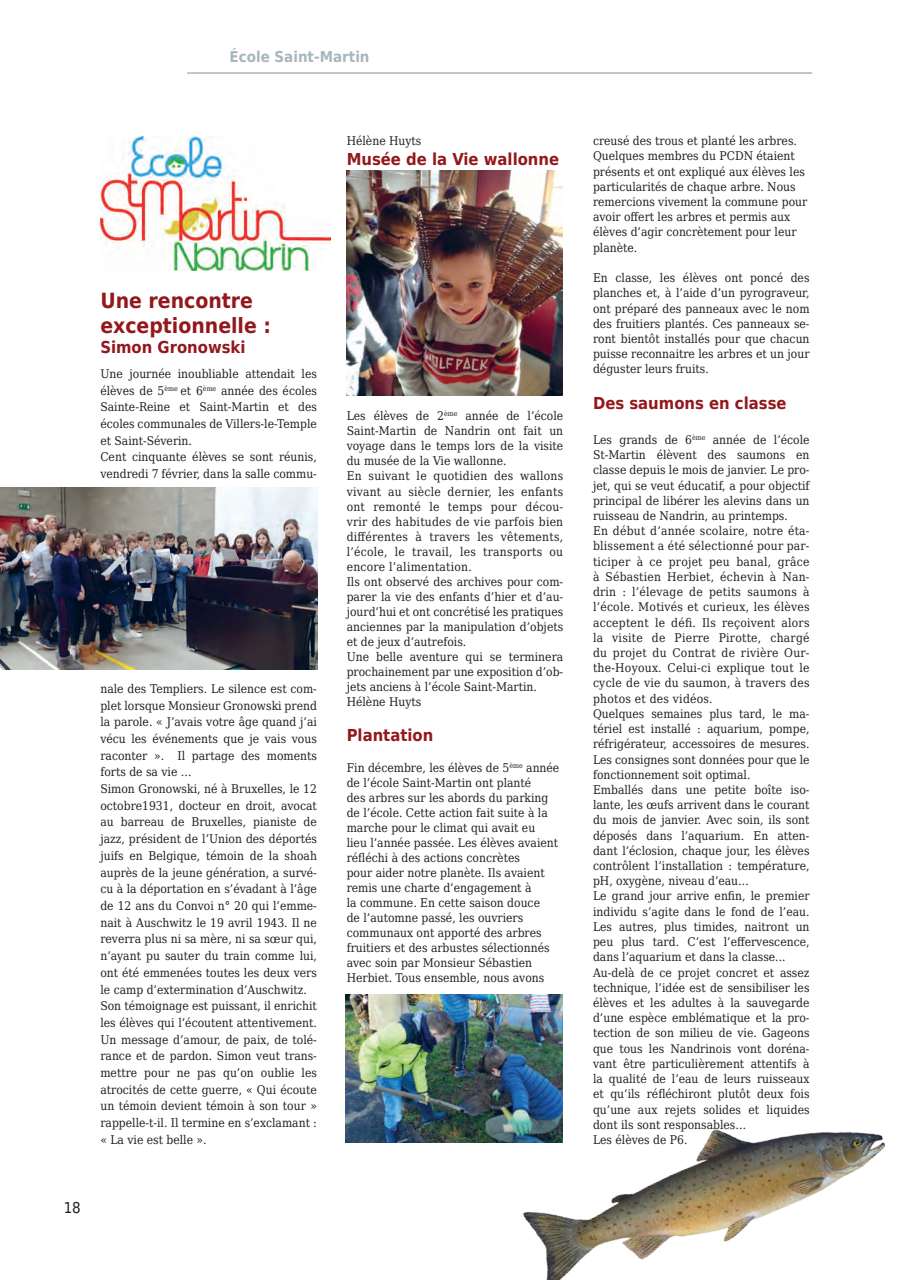
<style>
.page{position:relative;width:910px;height:1280px;background:#fff}
.page>*{position:absolute;margin:0;border:0;box-sizing:border-box;transform-origin:0 0}
.t1{font:700 21px/25.3px "DejaVu Sans Condensed";color:#93181c}
.t2{font:700 16.5px "DejaVu Sans Condensed";color:#93181c}
.t3{font:700 15px "DejaVu Sans Condensed";color:#a7b6be}
.t4{font:15px "DejaVu Sans Condensed";color:#231f20}
.t5{font:12px/15.1px "DejaVu Serif Condensed";color:#231f20}
</style>
<div class="page">
<hr style="left:187px;top:72px;width:625px;height:2px;background:#a7b6be">
<img style="left:521px;top:1044px;width:364px;height:236px">
<img style="left:0;top:487px;width:317px;height:182px">
<img style="left:346px;top:171px;width:216px;height:225px">
<img style="left:345px;top:994px;width:217px;height:149px">
<img style="left:101px;top:136px;width:229px;height:134px">
<p class="t3" style="left:230px;top:45px;width:141px">École Saint-Martin</p>
<p class="t5" style="left:347px;top:133px;width:76px">Hélène Huyts</p>
<h2 class="t2" style="left:347px;top:146px;width:214px">Musée de la Vie wallonne</h2>
<h1 class="t1" style="left:100px;top:287px;width:172px">Une rencontre exceptionnelle :</h1>
<h2 class="t2" style="left:100px;top:334px;width:147px">Simon Gronowski</h2>
<p class="t5" style="left:100px;top:365px;width:218px;line-height:16.6px">Une journée inoubliable attendait les élèves de 5<sup>ème</sup> et 6<sup>ème</sup> année des écoles Sainte-Reine et Saint-Martin et des écoles communales de Villers-le-Temple et Saint-Séverin.<br>Cent cinquante élèves se sont réunis, vendredi 7 février, dans la salle commu-</p>
<p class="t5" style="left:100px;top:680px;width:218px;line-height:16.6px">nale des Templiers. Le silence est com&shy;plet lorsque Monsieur Gronowski prend la parole. « J’avais votre âge quand j’ai vécu les événements que je vais vous raconter ». Il partage des moments forts de sa vie …<br>Simon Gronowski, né à Bruxelles, le 12 octobre1931, docteur en droit, avocat au barreau de Bruxelles, pianiste de jazz, président de l’Union des déportés juifs en Belgique, témoin de la shoah auprès de la jeune génération, a survé&shy;cu à la déportation en s’évadant à l’âge de 12 ans du Convoi n° 20 qui l’emme&shy;nait à Auschwitz le 19 avril 1943. Il ne reverra plus ni sa mère, ni sa sœur qui, n’ayant pu sauter du train comme lui, ont été emmenées toutes les deux vers le camp d’extermination d’Auschwitz.<br>Son témoignage est puissant, il enrichit les élèves qui l’écoutent attentivement.<br>Un message d’amour, de paix, de tolé&shy;rance et de pardon. Simon veut trans&shy;mettre pour ne pas qu’on oublie les atrocités de cette guerre, « Qui écoute un témoin devient témoin à son tour » rappelle-t-il. Il termine en s’exclamant : « La vie est belle ».</p>
<p class="t4" style="left:64px;top:1196px;width:19px">18</p>
<p class="t5" style="left:347px;top:408px;width:218px">Les élèves de 2<sup>ème</sup> année de l’école Saint-Martin de Nandrin ont fait un voyage dans le temps lors de la visite du musée de la Vie wallonne.<br>En suivant le quotidien des wallons vivant au siècle dernier, les enfants ont remonté le temps pour décou&shy;vrir des habitudes de vie parfois bien différentes à travers les vêtements, l’école, le travail, les transports ou encore l’alimentation.<br>Ils ont observé des archives pour com&shy;parer la vie des enfants d’hier et d’au&shy;jourd’hui et ont concrétisé les pratiques anciennes par la manipulation d’objets et de jeux d’autrefois.<br>Une belle aventure qui se terminera prochainement par une exposition d’ob&shy;jets anciens à l’école Saint-Martin.<br>Hélène Huyts</p>
<h2 class="t2" style="left:347px;top:722px;width:88px">Plantation</h2>
<p class="t5" style="left:347px;top:759px;width:214px">Fin décembre, les élèves de 5<sup>ème</sup> année de l’école Saint-Martin ont planté<br>des arbres sur les abords du parking de l’école. Cette action fait suite à la marche pour le climat qui avait eu<br>lieu l’année passée. Les élèves avaient réfléchi à des actions concrètes<br>pour aider notre planète. Ils avaient remis une charte d’engagement à<br>la commune. En cette saison douce<br>de l’automne passé, les ouvriers communaux ont apporté des arbres fruitiers et des arbustes sélectionnés avec soin par Monsieur Sébastien Herbiet. Tous ensemble, nous avons</p>
<p class="t5" style="left:593px;top:133px;width:216px">creusé des trous et planté les arbres.<br>Quelques membres du PCDN étaient présents et ont expliqué aux élèves les particularités de chaque arbre. Nous remercions vivement la commune pour avoir offert les arbres et permis aux élèves d’agir concrètement pour leur planète.</p>
<p class="t5" style="left:593px;top:270px;width:218px;text-align:justify">En classe, les élèves ont poncé des planches et, à l’aide d’un pyrograveur, ont préparé des panneaux avec le nom des fruitiers plantés. Ces panneaux se&shy;ront bientôt installés pour que chacun puisse reconnaitre les arbres et un jour déguster leurs fruits.</p>
<h2 class="t2" style="left:593px;top:389px;width:195px">Des saumons en classe</h2>
<p class="t5" style="left:593px;top:432px;width:218px">Les grands de 6<sup>ème</sup> année de l’école St-Martin élèvent des saumons en classe depuis le mois de janvier. Le pro&shy;jet, qui se veut éducatif, a pour objectif principal de libérer les alevins dans un ruisseau de Nandrin, au printemps.<br>En début d’année scolaire, notre éta&shy;blissement a été sélectionné pour par&shy;ticiper à ce projet peu banal, grâce à Sébastien Herbiet, échevin à Nan&shy;drin : l’élevage de petits saumons à l’école. Motivés et curieux, les élèves acceptent le défi. Ils reçoivent alors la visite de Pierre Pirotte, chargé du projet du Contrat de rivière Our&shy;the-Hoyoux. Celui-ci explique tout le cycle de vie du saumon, à travers des photos et des vidéos.<br>Quelques semaines plus tard, le ma&shy;tériel est installé : aquarium, pompe, réfrigérateur, accessoires de mesures.<br>Les consignes sont données pour que le fonctionnement soit optimal.<br>Emballés dans une petite boîte iso&shy;lante, les œufs arrivent dans le courant du mois de janvier. Avec soin, ils sont déposés dans l’aquarium. En atten&shy;dant l’éclosion, chaque jour, les élèves contrôlent l’installation : température, pH, oxygène, niveau d’eau…<br>Le grand jour arrive enfin, le premier individu s’agite dans le fond de l’eau.<br>Les autres, plus timides, naitront un peu plus tard. C’est l’effervescence, dans l’aquarium et dans la classe...<br>Au-delà de ce projet concret et assez technique, l’idée est de sensibiliser les élèves et les adultes à la sauvegarde d’une espèce emblématique et la pro&shy;tection de son milieu de vie. Gageons que tous les Nandrinois vont doréna&shy;vant être particulièrement attentifs à la qualité de l’eau de leurs ruisseaux et qu’ils réfléchiront plutôt deux fois qu’une aux rejets solides et liquides dont ils sont responsables…<br>Les élèves de P6.</p>
</div>
